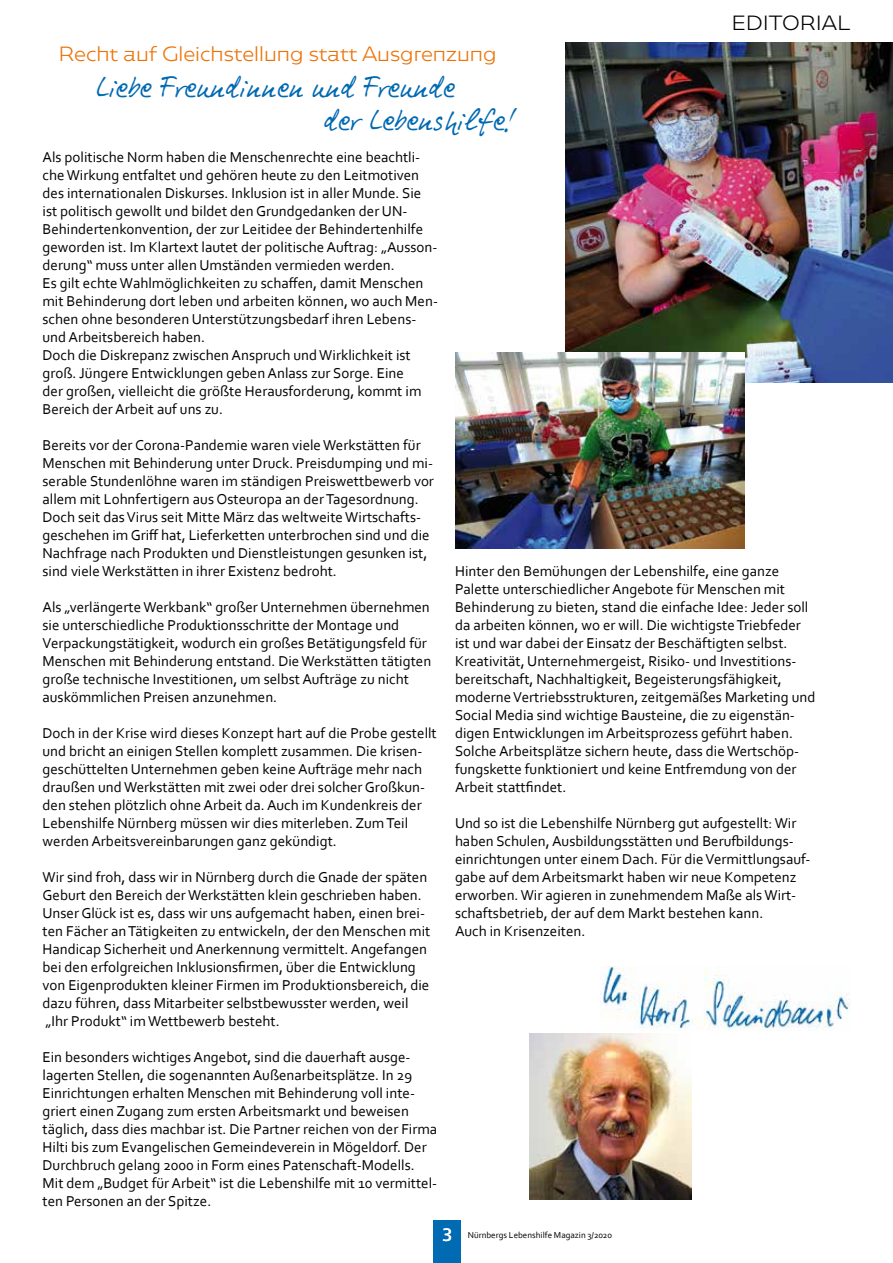
<style>
.page{position:relative;width:893px;height:1263px;background:#fff}
.page>*{position:absolute;margin:0;border:0;box-sizing:border-box;transform-origin:0 0}
.t1{font:27px/32.4px "Hctschrift";color:#0069b1}
.t2{font:300 18px "Caprina";color:#ec7206}
.t3{font:300 18px "Caprina";color:#000}
.t4{font:15px/18px "Corbel";color:#000}
.t5{font:9px "Corbel";color:#000}
.s1{font-family:"Frutiger";font-size:18px;color:#fff}
</style>
<div class="page">
<div style="left:433px;top:1220px;width:27px;height:43px;background:#006ab3"></div>
<img style="left:600px;top:967px;width:250px;height:63px">
<img style="left:529px;top:1033px;width:162px;height:166px">
<img style="left:565px;top:43px;width:328px;height:340px">
<img style="left:455px;top:353px;width:289px;height:195px">
<p class="t2" style="left:58px;top:41px;width:439px">Recht auf Gleichstellung statt Ausgrenzung</p>
<p class="t3" style="left:731px;top:10px;width:120px">EDITORIAL</p>
<h1 class="t1" style="left:324px;top:75px;width:193px;text-indent:-228px">Liebe Freundinnen und Freunde<br>der Lebenshilfe!</h1>
<p class="t4" style="left:43px;top:148px;width:397px">Als politische Norm haben die Menschenrechte eine beachtli&shy;che Wirkung entfaltet und gehören heute zu den Leitmotiven des internationalen Diskurses. Inklusion ist in aller Munde. Sie ist politisch gewollt und bildet den Grundgedanken der UN-Behindertenkonvention, der zur Leitidee der Behindertenhilfe geworden ist. Im Klartext lautet der politische Auftrag: „Ausson&shy;derung“ muss unter allen Umständen vermieden werden.<br>Es gilt echte Wahlmöglichkeiten zu schaffen, damit Menschen mit Behinderung dort leben und arbeiten können, wo auch Men&shy;schen ohne besonderen Unterstützungsbedarf ihren Lebens&shy;und Arbeitsbereich haben.<br>Doch die Diskrepanz zwischen Anspruch und Wirklichkeit ist groß. Jüngere Entwicklungen geben Anlass zur Sorge. Eine<br>der großen, vielleicht die größte Herausforderung, kommt im Bereich der Arbeit auf uns zu.</p>
<p class="t4" style="left:43px;top:436px;width:393px">Bereits vor der Corona-Pandemie waren viele Werkstätten für Menschen mit Behinderung unter Druck. Preisdumping und mi&shy;serable Stundenlöhne waren im ständigen Preiswettbewerb vor allem mit Lohnfertigern aus Osteuropa an der Tagesordnung.<br>Doch seit das Virus seit Mitte März das weltweite Wirtschafts&shy;geschehen im Griff hat, Lieferketten unterbrochen sind und die Nachfrage nach Produkten und Dienstleistungen gesunken ist, sind viele Werkstätten in ihrer Existenz bedroht.</p>
<p class="t4" style="left:43px;top:598px;width:390px">Als „verlängerte Werkbank“ großer Unternehmen übernehmen sie unterschiedliche Produktionsschritte der Montage und Verpackungstätigkeit, wodurch ein großes Betätigungsfeld für Menschen mit Behinderung entstand. Die Werkstätten tätigten große technische Investitionen, um selbst Aufträge zu nicht auskömmlichen Preisen anzunehmen.</p>
<p class="t4" style="left:43px;top:724px;width:396px">Doch in der Krise wird dieses Konzept hart auf die Probe gestellt und bricht an einigen Stellen komplett zusammen. Die krisen&shy;geschüttelten Unternehmen geben keine Aufträge mehr nach draußen und Werkstätten mit zwei oder drei solcher Großkun&shy;den stehen plötzlich ohne Arbeit da. Auch im Kundenkreis der Lebenshilfe Nürnberg müssen wir dies miterleben. Zum Teil werden Arbeitsvereinbarungen ganz gekündigt.</p>
<p class="t4" style="left:43px;top:868px;width:389px">Wir sind froh, dass wir in Nürnberg durch die Gnade der späten Geburt den Bereich der Werkstätten klein geschrieben haben.<br>Unser Glück ist es, dass wir uns aufgemacht haben, einen brei&shy;ten Fächer an Tätigkeiten zu entwickeln, der den Menschen mit Handicap Sicherheit und Anerkennung vermittelt. Angefangen bei den erfolgreichen Inklusionsfirmen, über die Entwicklung von Eigenprodukten kleiner Firmen im Produktionsbereich, die dazu führen, dass Mitarbeiter selbstbewusster werden, weil „Ihr Produkt“ im Wettbewerb besteht.</p>
<p class="t4" style="left:43px;top:1048px;width:396px">Ein besonders wichtiges Angebot, sind die dauerhaft ausge&shy;lagerten Stellen, die sogenannten Außenarbeitsplätze. In 29<br>Einrichtungen erhalten Menschen mit Behinderung voll inte&shy;griert einen Zugang zum ersten Arbeitsmarkt und beweisen täglich, dass dies machbar ist. Die Partner reichen von der Firma Hilti bis zum Evangelischen Gemeindeverein in Mögeldorf. Der Durchbruch gelang 2000 in Form eines Patenschaft-Modells.<br>Mit dem „Budget für Arbeit“ ist die Lebenshilfe mit 10 vermittel&shy;ten Personen an der Spitze.</p>
<p class="t4" style="left:455px;top:562px;width:362px">Hinter den Bemühungen der Lebenshilfe, eine ganze Palette unterschiedlicher Angebote für Menschen mit Behinderung zu bieten, stand die einfache Idee: Jeder soll da arbeiten können, wo er will. Die wichtigste Triebfeder ist und war dabei der Einsatz der Beschäftigten selbst.<br>Kreativität, Unternehmergeist, Risiko- und Investitions&shy;bereitschaft, Nachhaltigkeit, Begeisterungsfähigkeit, moderne Vertriebsstrukturen, zeitgemäßes Marketing und Social Media sind wichtige Bausteine, die zu eigenstän&shy;digen Entwicklungen im Arbeitsprozess geführt haben.<br>Solche Arbeitsplätze sichern heute, dass die Wertschöp&shy;fungskette funktioniert und keine Entfremdung von der Arbeit stattfindet.</p>
<p class="t4" style="left:455px;top:814px;width:357px">Und so ist die Lebenshilfe Nürnberg gut aufgestellt: Wir haben Schulen, Ausbildungsstätten und Berufbildungs&shy;einrichtungen unter einem Dach. Für die Vermittlungsauf&shy;gabe auf dem Arbeitsmarkt haben wir neue Kompetenz erworben. Wir agieren in zunehmendem Maße als Wirt&shy;schaftsbetrieb, der auf dem Markt bestehen kann.<br>Auch in Krisenzeiten.</p>
<p class="t5" style="left:442px;top:1229px;width:171px"><span class="s1">3</span> Nürnbergs Lebenshilfe Magazin 3/2020</p>
</div>
